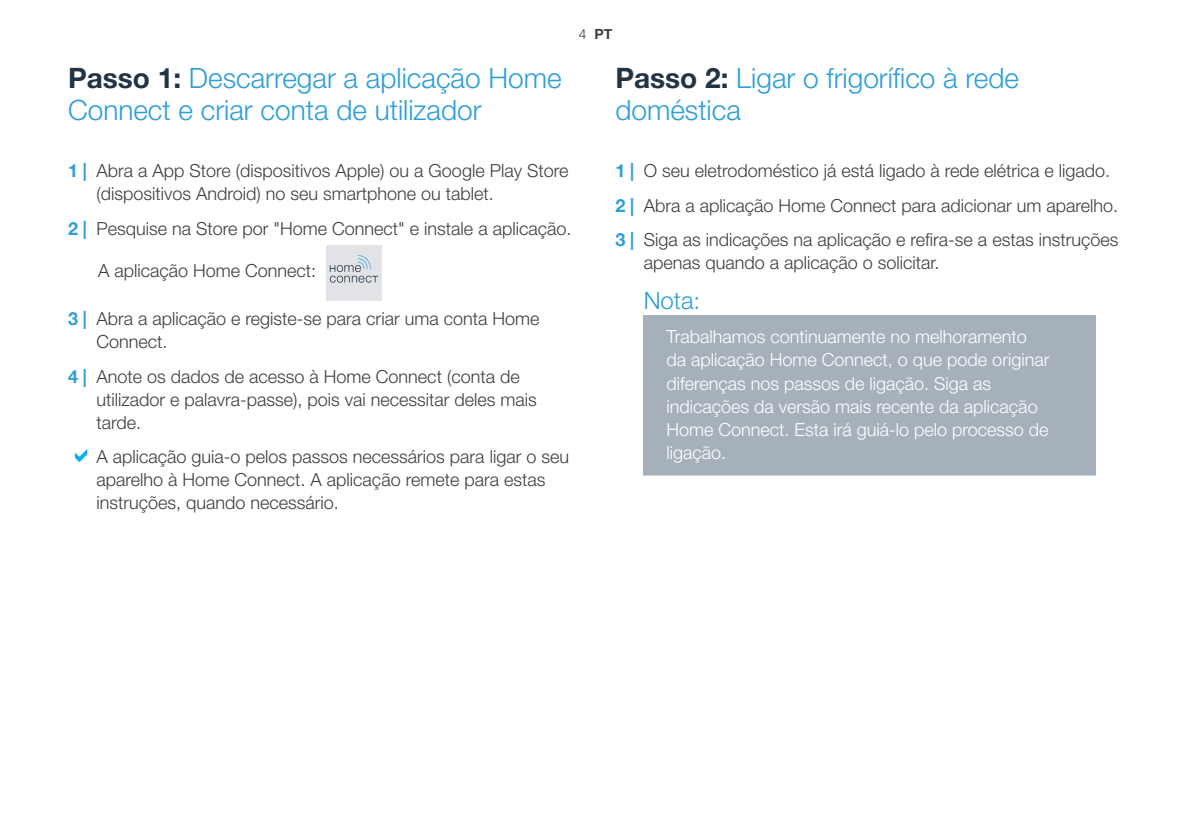
<style>
.page{position:relative;width:1191px;height:840px;background:#fff}
.page>*{position:absolute;margin:0;border:0;box-sizing:border-box;transform-origin:0 0}
.t1{font:300 28px/32px "Helvetica Neue";color:#2d9ed8}
.t2{font:300 24px "Helvetica Neue";color:#2d9ed8}
.t3{font:300 18px/23px "Helvetica Neue";color:#3e3e3f}
.t4{font:300 18px/23px "Helvetica Neue";color:#fff}
.t5{font:700 14px "Helvetica Neue";color:#3e3e3f}
.s1{font-weight:700;color:#223444}
.s2{font-weight:300}
.s3{font-weight:700;color:#2d9ed8}
</style>
<div class="page">
<div style="left:643px;top:315px;width:453px;height:166px;background:#a6b0bb"></div>
<div style="left:592px;top:475px;width:549px;height:10px;background:#fff"></div>
<div style="left:326px;top:245px;width:56px;height:55px;background:#e2e3e7"></div>
<svg style="left:330px;top:255px;width:48px;height:27px"></svg>
<h1 class="t1" style="left:68px;top:60px;width:495px"><span class="s1">Passo 1:</span> Descarregar a aplicação Home<br>Connect e criar conta de utilizador</h1>
<p class="t5" style="left:579px;top:23px;width:35px"><span class="s2">4</span> PT</p>
<h1 class="t1" style="left:615px;top:60px;width:405px"><span class="s1">Passo 2:</span> Ligar o frigorífico à rede doméstica</h1>
<p class="t3" style="left:96px;top:158px;width:473px;text-indent:-28px"><span class="s3">1 |</span> Abra a App Store (dispositivos Apple) ou a Google Play Store (dispositivos Android) no seu smartphone ou tablet.</p>
<p class="t3" style="left:68px;top:215px;width:505px"><span class="s3">2 |</span> Pesquise na Store por "Home Connect" e instale a aplicação.</p>
<p class="t3" style="left:98px;top:258px;width:220px">A aplicação Home Connect:</p>
<p class="t3" style="left:96px;top:306px;width:444px;text-indent:-28px"><span class="s3">3 |</span> Abra a aplicação e registe-se para criar uma conta Home<br>Connect.</p>
<p class="t3" style="left:96px;top:363px;width:442px;text-indent:-28px"><span class="s3">4 |</span> Anote os dados de acesso à Home Connect (conta de utilizador e palavra-passe), pois vai necessitar deles mais tarde.</p>
<p class="t3" style="left:96px;top:444px;width:474px">A aplicação guia-o pelos passos necessários para ligar o seu aparelho à Home Connect. A aplicação remete para estas instruções, quando necessário.</p>
<p class="t3" style="left:615px;top:152px;width:504px;line-height:34.4px"><span class="s3">1 |</span> O seu eletrodoméstico já está ligado à rede elétrica e ligado.<br><span class="s3">2 |</span> Abra a aplicação Home Connect para adicionar um aparelho.<br><span class="s3">3 |</span> Siga as indicações na aplicação e refira-se a estas instruções</p>
<p class="t3" style="left:643px;top:250px;width:297px">apenas quando a aplicação o solicitar.</p>
<h2 class="t2" style="left:643px;top:281px;width:58px">Nota:</h2>
<p class="t4" style="left:666px;top:324px;width:384px">Trabalhamos continuamente no melhoramento da aplicação Home Connect, o que pode originar diferenças nos passos de ligação. Siga as indicações da versão mais recente da aplicação Home Connect. Esta irá guiá-lo pelo processo de ligação.</p>
</div>
